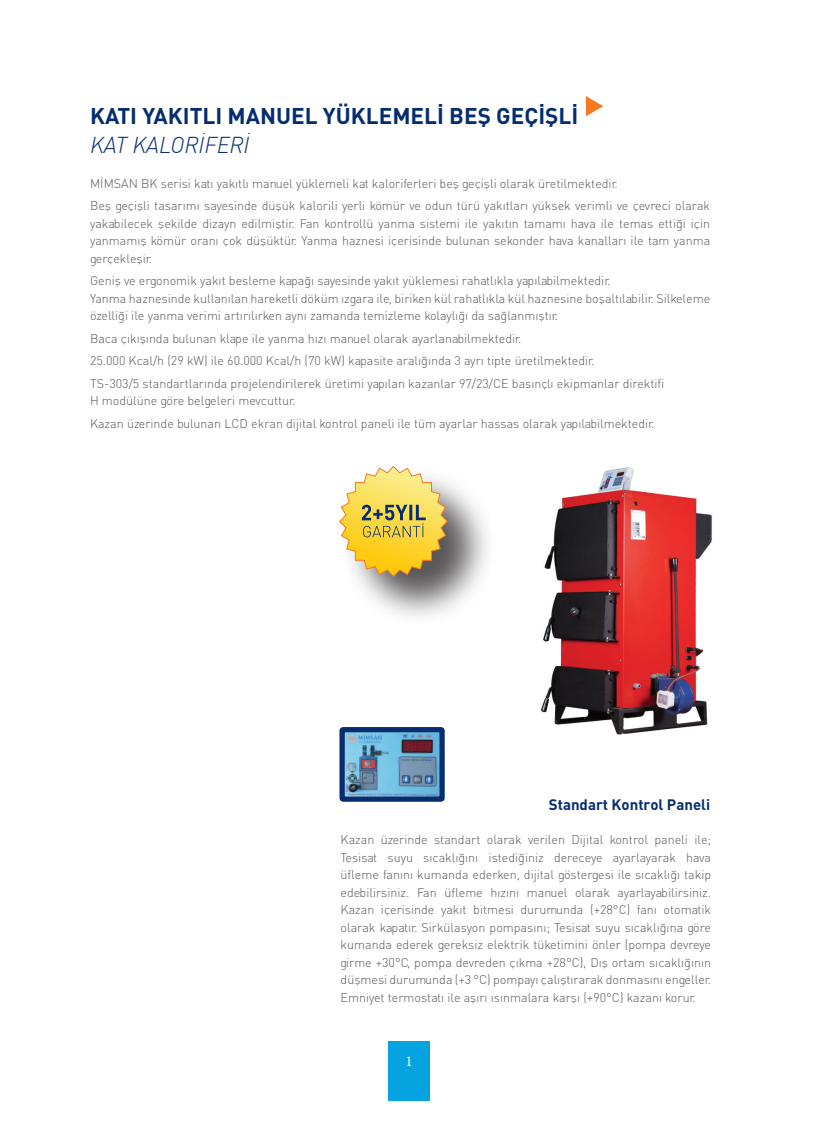
<style>
.page{position:relative;width:818px;height:1127px;background:#fff}
.page>*{position:absolute;margin:0;border:0;box-sizing:border-box;transform-origin:0 0}
.t1{font:22.5px/28.8px "DINT Bold Tr";color:#052d6f}
.t2{font:15px "DINT Bold Tr";color:#052d6f}
.t3{font:15px "Minion Pro";color:#fff}
.t4{font:12.5px/17.5px "DINT Light Tr";color:#57585a;text-align:justify}
.s1{font-family:"DIN";font-weight:300;font-style:italic}
</style>
<div class="page">
<div style="left:388px;top:1041px;width:42px;height:59px;background:#05a4e0"></div>
<img style="left:540px;top:467px;width:172px;height:268px">
<div style="left:340px;top:466px;width:158px;height:160px;background:#231f20;opacity:.75"></div>
<svg style="left:339px;top:466px;width:109px;height:110px"></svg>
<svg style="left:586px;top:96px;width:17px;height:20px"></svg>
<img style="left:345px;top:732px;width:94px;height:63px">
<div style="left:339px;top:726px;width:106px;height:75px;border:5px solid #052d6f"></div>
<p class="t1" style="left:90px;top:100px;width:490px">KATI YAKITLI MANUEL YÜKLEMELİ BEŞ GEÇİŞLİ<br><span class="s1">KAT KALORİFERİ</span></p>
<p class="t4" style="left:90px;top:174px;width:529px">MİMSAN BK serisi katı yakıtlı manuel yüklemeli kat kaloriferleri beş geçişli olarak üretilmektedir.</p>
<p class="t4" style="left:90px;top:197px;width:622px">Beş geçişli tasarımı sayesinde düşük kalorili yerli kömür ve odun türü yakıtları yüksek verimli ve çevreci olarak yakabilecek şekilde dizayn edilmiştir. Fan kontrollü yanma sistemi ile yakıtın tamamı hava ile temas ettiği için yanmamış kömür oranı çok düşüktür. Yanma haznesi içerisinde bulunan sekonder hava kanalları ile tam yanma gerçekleşir.</p>
<p class="t4" style="left:90px;top:272px;width:522px">Geniş ve ergonomik yakıt besleme kapağı sayesinde yakıt yüklemesi rahatlıkla yapılabilmektedir.</p>
<p class="t4" style="left:90px;top:289px;width:622px">Yanma haznesinde kullanılan hareketli döküm ızgara ile, biriken kül rahatlıkla kül haznesine boşaltılabilir. Silkeleme özelliği ile yanma verimi artırılırken aynı zamanda temizleme kolaylığı da sağlanmıştır.</p>
<p class="t4" style="left:90px;top:329px;width:433px">Baca çıkışında bulunan klape ile yanma hızı manuel olarak ayarlanabilmektedir.</p>
<p class="t4" style="left:90px;top:352px;width:506px">25.000 Kcal/h (29 kW) ile 60.000 Kcal/h (70 kW) kapasite aralığında 3 ayrı tipte üretilmektedir.</p>
<p class="t4" style="left:90px;top:374px;width:576px">TS-303/5 standartlarında projelendirilerek üretimi yapılan kazanlar 97/23/CE basınçlı ekipmanlar direktifi</p>
<p class="t4" style="left:90px;top:392px;width:207px">H modülüne göre belgeleri mevcuttur.</p>
<p class="t4" style="left:90px;top:414px;width:566px">Kazan üzerinde bulunan LCD ekran dijital kontrol paneli ile tüm ayarlar hassas olarak yapılabilmektedir.</p>
<p class="t2" style="left:549px;top:794px;width:163px">Standart Kontrol Paneli</p>
<p class="t4" style="left:341px;top:830px;width:372px">Kazan üzerinde standart olarak verilen Dijital kontrol paneli ile; Tesisat suyu sıcaklığını istediğiniz dereceye ayarlayarak hava üfleme fanını kumanda ederken, dijital göstergesi ile sıcaklığı takip edebilirsiniz. Fan üfleme hızını manuel olarak ayarlayabilirsiniz.<br>Kazan içerisinde yakıt bitmesi durumunda (+28°C) fanı otomatik olarak kapatır. Sirkülasyon pompasını; Tesisat suyu sıcaklığına göre kumanda ederek gereksiz elektrik tüketimini önler (pompa devreye girme +30°C, pompa devreden çıkma +28°C), Dış ortam sıcaklığının düşmesi durumunda (+3 °C) pompayı çalıştırarak donmasını engeller.<br>Emniyet termostatı ile aşırı ısınmalara karşı (+90°C) kazanı korur.</p>
<p class="t3" style="left:405px;top:1050px;width:9px">1</p>
</div>
